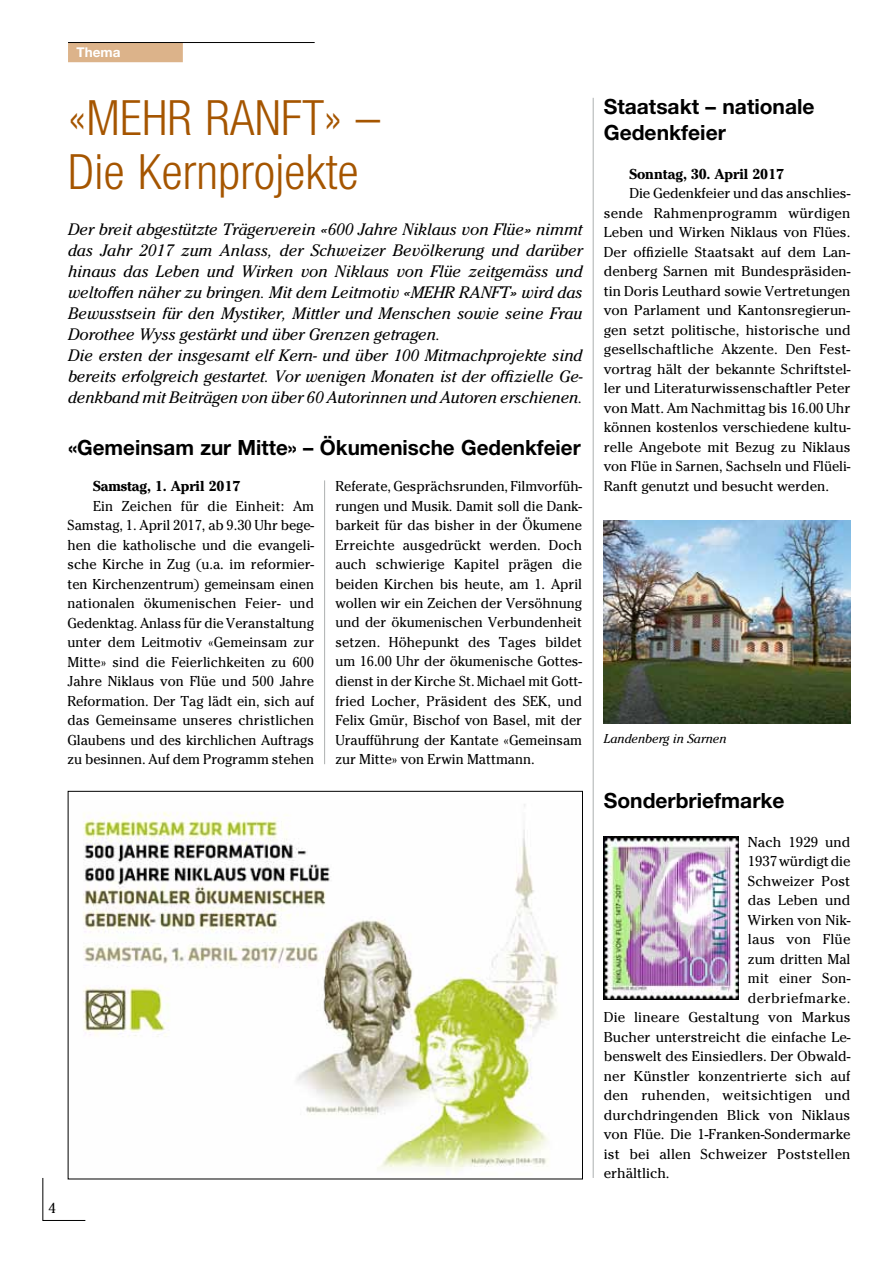
<style>
.page{position:relative;width:893px;height:1263px;background:#fff}
.page>*{position:absolute;margin:0;border:0;box-sizing:border-box;transform-origin:0 0}
.t1{font:300 condensed 48.75px/54px "Helvetica Neue LT Std";letter-spacing:.005em;color:#a55500}
.t2{font:700 21px/25.5px "Helvetica Neue";color:#000}
.t3{font:italic 16.5px/21px "Cheltenham";color:#000}
.t4{font:14.25px/19.5px "Cheltenham";color:#000;text-align:justify}
.t5{font:700 14.25px "Cheltenham";color:#000}
.t6{font:14.25px "Cheltenham";letter-spacing:.02em;color:#000}
.t7{font:14.25px "Cheltenham";letter-spacing:.035em;color:#000}
.t8{font:700 13.5px "Helvetica Neue";color:#fff}
.t9{font:italic 12.75px "Cheltenham";color:#000}
</style>
<div class="page">
<svg style="left:42px;top:1177px;width:44px;height:44px"></svg>
<div style="left:68px;top:43px;width:115px;height:19px;background:#dcb38a"></div>
<hr style="left:68px;top:42px;width:247px;height:1px;background:#000">
<hr style="left:593px;top:98px;width:1px;height:1080px;background:#b1b4b4">
<img style="left:604px;top:836px;width:135px;height:163px">
<img style="left:604px;top:521px;width:246px;height:203px">
<hr style="left:324px;top:480px;width:1px;height:284px;background:#b1b4b4">
<img style="left:83px;top:804px;width:476px;height:368px">
<p class="t8" style="left:77px;top:44px;width:45px">Thema</p>
<p class="t4" style="left:49px;top:1198px;width:9px">4</p>
<h1 class="t1" style="left:68px;top:90px;width:314px">«MEHR RANFT» –<br>Die Kernprojekte</h1>
<h2 class="t2" style="left:604px;top:94px;width:212px">Staatsakt – nationale<br>Gedenkfeier</h2>
<p class="t5" style="left:629px;top:165px;width:156px">Sonntag, 30. April 2017</p>
<p class="t4" style="left:604px;top:184px;width:248px;text-indent:26px">Die Gedenkfeier und das anschlies&shy;sende Rahmenprogramm würdigen Leben und Wirken Niklaus von Flües.<br>Der offizielle Staatsakt auf dem Lan&shy;denberg Sarnen mit Bundespräsiden&shy;tin Doris Leuthard sowie Vertretungen von Parlament und Kantonsregierun&shy;gen setzt politische, historische und gesellschaftliche Akzente. Den Fest&shy;vortrag hält der bekannte Schriftstel&shy;ler und Literaturwissenschaftler Peter von Matt. Am Nachmittag bis 16.00 Uhr können kostenlos verschiedene kultu&shy;relle Angebote mit Bezug zu Niklaus von Flüe in Sarnen, Sachseln und Flüeli-Ranft genutzt und besucht werden.</p>
<p class="t3" style="left:68px;top:218px;width:516px">Der breit abgestützte Trägerverein «600 Jahre Niklaus von Flüe» nimmt das Jahr 2017 zum Anlass, der Schweizer Bevölkerung und darüber hinaus das Leben und Wirken von Niklaus von Flüe zeitgemäss und weltoffen näher zu bringen. Mit dem Leitmotiv «MEHR RANFT» wird das Bewusstsein für den Mystiker, Mittler und Menschen sowie seine Frau Dorothee Wyss gestärkt und über Grenzen getragen.<br>Die ersten der insgesamt elf Kern- und über 100 Mitmachprojekte sind bereits erfolgreich gestartet. Vor wenigen Monaten ist der offizielle Ge&shy;denkband mit Beiträgen von über 60 Autorinnen und Autoren erschienen.</p>
<h2 class="t2" style="left:68px;top:434px;width:514px">«Gemeinsam zur Mitte» – Ökumenische Gedenkfeier</h2>
<p class="t5" style="left:93px;top:477px;width:149px">Samstag, 1. April 2017</p>
<p class="t4" style="left:68px;top:496px;width:248px;text-indent:26px">Ein Zeichen für die Einheit: Am Samstag, 1. April 2017, ab 9.30 Uhr bege&shy;hen die katholische und die evangeli&shy;sche Kirche in Zug (u.a. im reformier&shy;ten Kirchenzentrum) gemeinsam einen nationalen ökumenischen Feier- und Gedenktag. Anlass für die Veranstaltung unter dem Leitmotiv «Gemeinsam zur Mitte» sind die Feierlichkeiten zu 600<br>Jahre Niklaus von Flüe und 500 Jahre Reformation. Der Tag lädt ein, sich auf das Gemeinsame unseres christlichen Glaubens und des kirchlichen Auftrags zu besinnen. Auf dem Programm stehen</p>
<p class="t4" style="left:335px;top:476px;width:248px">Referate, Gesprächsrunden, Filmvorfüh&shy;rungen und Musik. Damit soll die Dank&shy;barkeit für das bisher in der Ökumene Erreichte ausgedrückt werden. Doch auch schwierige Kapitel prägen die beiden Kirchen bis heute, am 1. April wollen wir ein Zeichen der Versöhnung und der ökumenischen Verbundenheit setzen. Höhepunkt des Tages bildet um 16.00 Uhr der ökumenische Gottes&shy;dienst in der Kirche St. Michael mit Gott&shy;fried Locher, Präsident des SEK, und Felix Gmür, Bischof von Basel, mit der Uraufführung der Kantate «Gemeinsam zur Mitte» von Erwin Mattmann.</p>
<p class="t9" style="left:604px;top:731px;width:124px">Landenberg in Sarnen</p>
<h2 class="t2" style="left:604px;top:787px;width:182px">Sonderbriefmarke</h2>
<p class="t4" style="left:748px;top:832px;width:104px">Nach 1929 und</p>
<p class="t4" style="left:748px;top:851px;width:104px">1937 würdigt die</p>
<p class="t4" style="left:748px;top:871px;width:104px">Schweizer Post</p>
<p class="t4" style="left:748px;top:890px;width:104px">das Leben und</p>
<p class="t4" style="left:748px;top:910px;width:104px">Wirken von Nik-</p>
<p class="t4" style="left:748px;top:929px;width:104px">laus von Flüe</p>
<p class="t4" style="left:748px;top:949px;width:104px">zum dritten Mal</p>
<p class="t4" style="left:748px;top:968px;width:104px">mit einer Son-</p>
<p class="t7" style="left:748px;top:989px;width:104px">derbriefmarke.</p>
<p class="t4" style="left:604px;top:1007px;width:248px">Die lineare Gestaltung von Markus</p>
<p class="t4" style="left:604px;top:1027px;width:248px">Bucher unterstreicht die einfache Le-</p>
<p class="t4" style="left:604px;top:1046px;width:248px">benswelt des Einsiedlers. Der Obwald-</p>
<p class="t4" style="left:604px;top:1066px;width:248px">ner Künstler konzentrierte sich auf</p>
<p class="t6" style="left:604px;top:1087px;width:248px">den ruhenden, weitsichtigen und</p>
<p class="t4" style="left:604px;top:1105px;width:248px">durchdringenden Blick von Niklaus</p>
<p class="t4" style="left:604px;top:1124px;width:248px">von Flüe. Die 1-Franken-Sondermarke</p>
<p class="t4" style="left:604px;top:1144px;width:248px">ist bei allen Schweizer Poststellen</p>
<p class="t4" style="left:604px;top:1163px;width:67px">erhältlich.</p>
</div>
